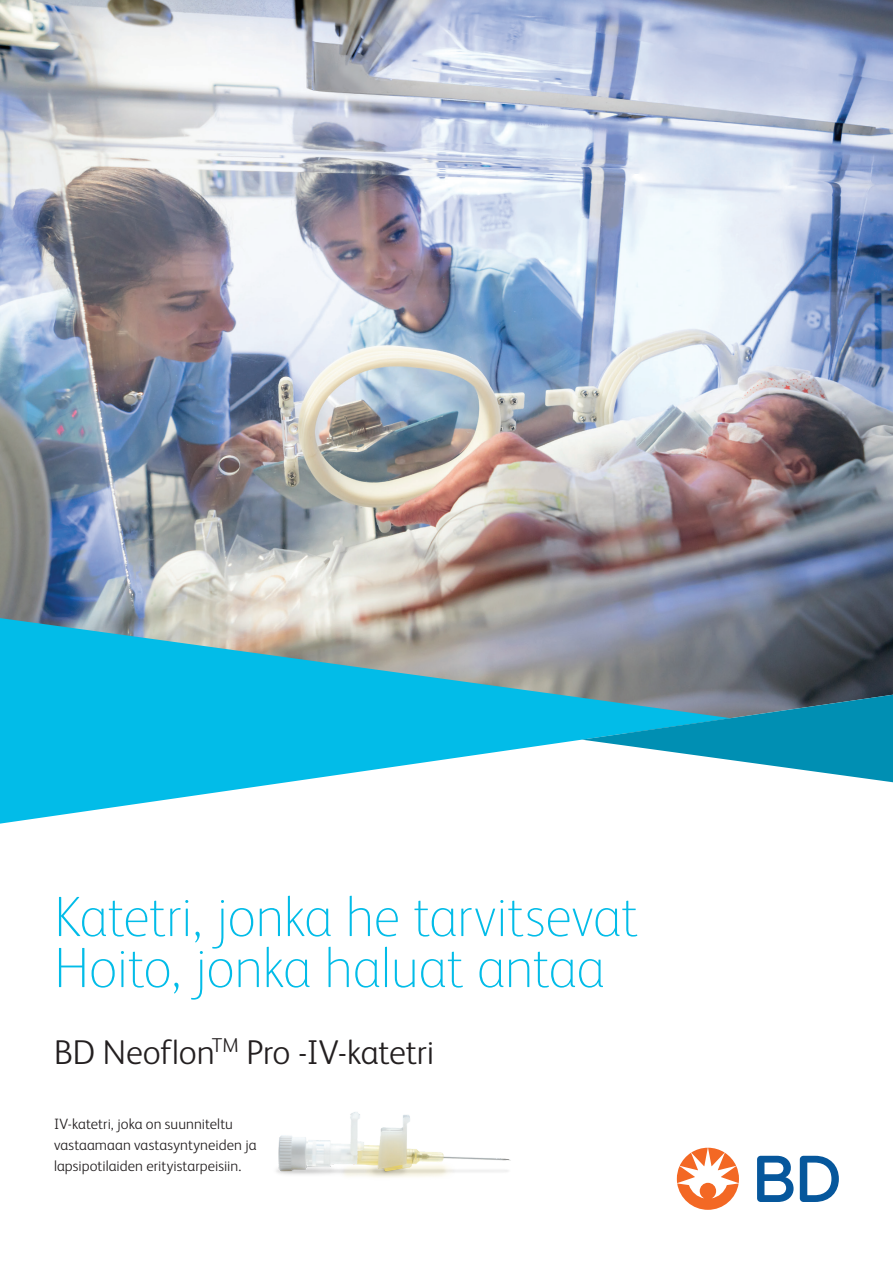
<style>
.page{position:relative;width:893px;height:1263px;background:#fff}
.page>*{position:absolute;margin:0;border:0;box-sizing:border-box;transform-origin:0 0}
.t1{font:100 57px/51px "FS Albert Pro";letter-spacing:-.015em;color:#02bce8}
.t2{font:300 34.5px "FS Albert Pro";letter-spacing:-.005em;color:#231f20}
.t3{font:300 15px/21px "FS Albert Pro";letter-spacing:.005em;color:#231f20}
</style>
<div class="page">
<svg style="left:757px;top:1156px;width:82px;height:46px"></svg>
<svg style="left:677px;top:1148px;width:62px;height:62px"></svg>
<img style="left:0;top:0;width:893px;height:695px">
<svg style="left:0;top:618px;width:731px;height:206px;fill:#02bce8"></svg>
<svg style="left:582px;top:695px;width:311px;height:87px"></svg>
<img style="left:276px;top:1112px;width:235px;height:65px">
<h1 class="t1" style="left:54px;top:888px;width:586px">Katetri, jonka he tarvitsevat<br>Hoito, jonka haluat antaa</h1>
<h2 class="t2" style="left:54px;top:1028px;width:382px">BD Neoflon<sup>TM</sup> Pro -IV-katetri</h2>
<p class="t3" style="left:54px;top:1112px;width:204px">IV-katetri, joka on suunniteltu vastaamaan vastasyntyneiden ja lapsipotilaiden erityistarpeisiin.</p>
</div>
